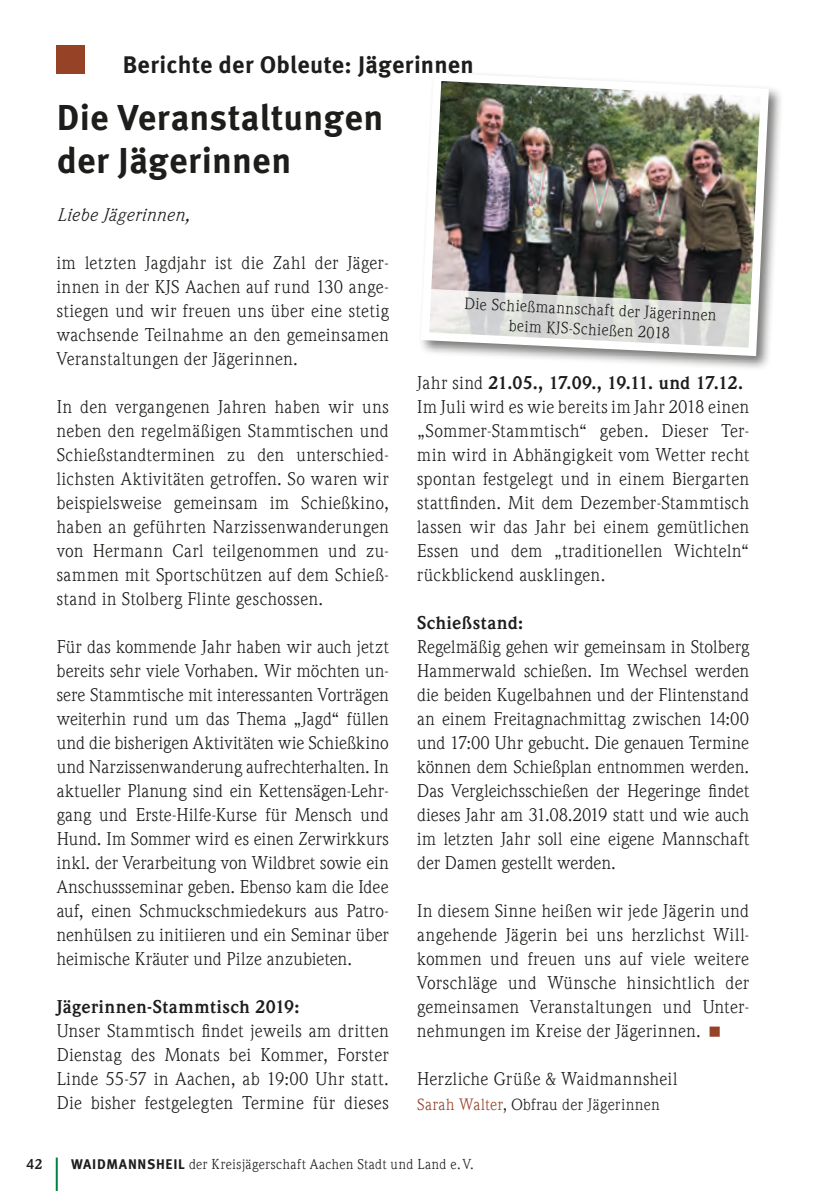
<style>
.page{position:relative;width:840px;height:1191px;background:#fff}
.page>*{position:absolute;margin:0;border:0;box-sizing:border-box;transform-origin:0 0}
.t1{font:700 36px/43.2px "Meta OT";letter-spacing:.01em;color:#1d1d1b}
.t2{font:700 24px "Meta OT";letter-spacing:.01em;color:#1d1d1b}
.t3{font:18px/24px "Weidemann LT";letter-spacing:.025em;color:#1d1d1b;text-align:justify}
.t4{font:700 18px "Weidemann LT";letter-spacing:.03em;color:#1d1d1b}
.t5{font:italic 18px "Weidemann ITC Pro";letter-spacing:.025em;color:#1d1d1b}
.t6{font:16px/20px "Weidemann LT";letter-spacing:.025em;color:#1d1d1b;text-align:center}
.t7{font:14px "Weidemann LT";letter-spacing:.035em;color:#1d1d1b}
.t8{font:700 14px "Weidemann LT";color:#1d1d1b}
.s1{font-weight:700}
.s2{color:#954227}
.s3{font-family:"Meta OT";font-weight:700}
</style>
<div class="page">
<hr style="left:56px;top:1157px;width:2px;height:34px;background:#008244">
<div style="left:57px;top:45px;width:28px;height:29px;background:#954227"></div>
<div style="left:417px;top:70px;width:366px;height:301px;background:#1d1d1b;opacity:.6"></div>
<img style="left:417px;top:70px;width:355px;height:290px">
<svg style="left:426px;top:289px;width:327px;height:60px"></svg>
<h2 class="t2" style="left:123px;top:51px;width:352px">Berichte der Obleute: Jägerinnen</h2>
<h1 class="t1" style="left:57px;top:97px;width:328px">Die Veranstaltungen der Jägerinnen</h1>
<p class="t5" style="left:57px;top:204px;width:134px">Liebe Jägerinnen,</p>
<p class="t3" style="left:57px;top:251px;width:333px">im letzten Jagdjahr ist die Zahl der Jäger&shy;innen in der KJS Aachen auf rund 130 ange&shy;stiegen und wir freuen uns über eine stetig wachsende Teilnahme an den gemeinsamen Veranstaltungen der Jägerinnen.</p>
<p class="t3" style="left:57px;top:395px;width:333px">In den vergangenen Jahren haben wir uns neben den regelmäßigen Stammtischen und Schießstandterminen zu den unterschied&shy;lichsten Aktivitäten getroffen. So waren wir beispielsweise gemeinsam im Schießkino, haben an geführten Narzissenwanderungen von Hermann Carl teilgenommen und zu&shy;sammen mit Sportschützen auf dem Schieß&shy;stand in Stolberg Flinte geschossen.</p>
<p class="t3" style="left:57px;top:635px;width:333px">Für das kommende Jahr haben wir auch jetzt bereits sehr viele Vorhaben. Wir möchten un&shy;sere Stammtische mit interessanten Vorträgen weiterhin rund um das Thema „Jagd“ füllen und die bisherigen Aktivitäten wie Schießkino und Narzissenwanderung aufrechterhalten. In aktueller Planung sind ein Kettensägen-Lehr&shy;gang und Erste-Hilfe-Kurse für Mensch und Hund. Im Sommer wird es einen Zerwirkkurs inkl. der Verarbeitung von Wildbret sowie ein Anschussseminar geben. Ebenso kam die Idee auf, einen Schmuckschmiedekurs aus Patro&shy;nenhülsen zu initiieren und ein Seminar über heimische Kräuter und Pilze anzubieten.</p>
<p class="t4" style="left:57px;top:996px;width:244px">Jägerinnen-Stammtisch 2019:</p>
<p class="t3" style="left:57px;top:1019px;width:333px">Unser Stammtisch findet jeweils am dritten Dienstag des Monats bei Kommer, Forster Linde 55-57 in Aachen, ab 19:00 Uhr statt.<br>Die bisher festgelegten Termine für dieses</p>
<p class="t6" style="left:464px;top:292px;width:254px;rotate:3deg">Die Schießmannschaft der Jägerinnen beim KJS-Schießen 2018</p>
<p class="t3" style="left:417px;top:371px;width:333px;text-align:left">Jahr sind <span class="s1">21.05., 17.09., 19.11. und 17.12.<br></span>Im Juli wird es wie bereits im Jahr 2018 einen „Sommer-Stammtisch“ geben. Dieser Ter&shy;min wird in Abhängigkeit vom Wetter recht spontan festgelegt und in einem Biergarten stattfinden. Mit dem Dezember-Stammtisch lassen wir das Jahr bei einem gemütlichen Essen und dem „traditionellen Wichteln“ rückblickend ausklingen.</p>
<p class="t4" style="left:417px;top:612px;width:108px">Schießstand:</p>
<p class="t3" style="left:417px;top:635px;width:333px">Regelmäßig gehen wir gemeinsam in Stolberg Hammerwald schießen. Im Wechsel werden die beiden Kugelbahnen und der Flintenstand an einem Freitagnachmittag zwischen 14:00 und 17:00 Uhr gebucht. Die genauen Termine können dem Schießplan entnommen werden.<br>Das Vergleichsschießen der Hegeringe findet dieses Jahr am 31.08.2019 statt und wie auch im letzten Jahr soll eine eigene Mannschaft der Damen gestellt werden.</p>
<p class="t3" style="left:417px;top:899px;width:333px">In diesem Sinne heißen wir jede Jägerin und angehende Jägerin bei uns herzlichst Will&shy;kommen und freuen uns auf viele weitere Vorschläge und Wünsche hinsichtlich der gemeinsamen Veranstaltungen und Unter&shy;nehmungen im Kreise der Jägerinnen.</p>
<p class="t3" style="left:417px;top:1066px;width:262px">Herzliche Grüße &amp; Waidmannsheil</p>
<p class="t6" style="left:417px;top:1093px;width:244px"><span class="s2">Sarah Walter</span>, Obfrau der Jägerinnen</p>
<p class="t8" style="left:27px;top:1155px;width:17px">42</p>
<p class="t7" style="left:71px;top:1156px;width:404px"><span class="s3">WAIDMANNSHEIL</span> der Kreisjägerschaft Aachen Stadt und Land e. V.</p>
</div>
